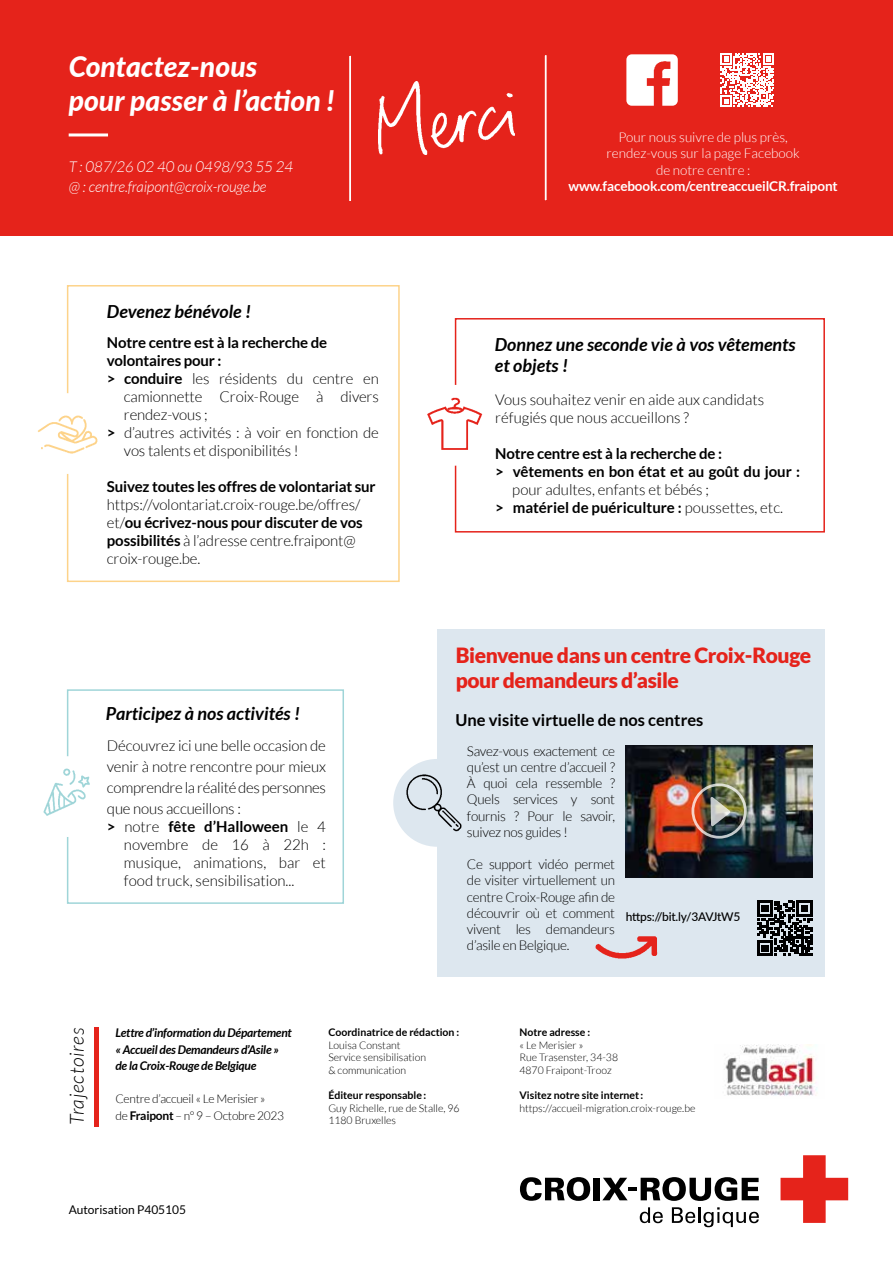
<style>
.page{position:relative;width:893px;height:1263px;background:#fff}
.page>*{position:absolute;margin:0;border:0;box-sizing:border-box;transform-origin:0 0}
.t1{font:italic 800 28.35px/34px "Lato";color:#fff}
.t2{font:900 21px/25.2px "Lato";letter-spacing:-.02em;color:#e5231b}
.t3{font:italic 300 19.5px "Lato";letter-spacing:.04em;color:#000}
.t4{font:italic 700 18px/21px "Lato";color:#000}
.t5{font:700 16.5px "Lato";color:#000}
.t6{font:300 15px/18px "Lato";letter-spacing:-.01em;color:#000}
.t7{font:700 15px/18px "Lato";letter-spacing:-.01em;color:#000}
.t8{font:italic 300 15px/20.2px "Lato";letter-spacing:-.01em;color:#fff}
.t9{font:300 13.5px/16.2px "Lato";letter-spacing:-.02em;color:#000;text-align:justify}
.t10{font:300 13.5px/16.5px "Lato";color:#fff;text-align:center}
.t11{font:700 13.5px "Lato";letter-spacing:-.01em;color:#fff}
.t12{font:italic 700 12px/16.5px "Lato";letter-spacing:-.02em;color:#000}
.t13{font:300 12px/16.5px "Lato";letter-spacing:-.02em;color:#000}
.t14{font:500 12px "Lato";letter-spacing:-.02em;color:#000}
.t15{font:12px "Lato";color:#000}
.t16{font:300 10.5px/12.6px "Lato";color:#000}
.t17{font:700 10.5px "Lato";color:#000}
.s1{font-weight:700}
</style>
<div class="page">
<div style="left:0;top:0;width:893px;height:236px;background:#e5231b"></div>
<svg style="left:780px;top:1155px;width:68px;height:68px"></svg>
<svg style="left:520px;top:1177px;width:70px;height:24px"></svg>
<div style="left:593px;top:1178px;width:7px;height:22px;background:#000"></div>
<svg style="left:602px;top:1177px;width:157px;height:24px"></svg>
<svg style="left:640px;top:1207px;width:23px;height:16px"></svg>
<svg style="left:672px;top:1207px;width:87px;height:20px"></svg>
<div style="left:94px;top:1028px;width:5px;height:99px;background:#e5231b"></div>
<img style="left:626px;top:54px;width:52px;height:52px">
<svg style="left:544px;top:55px;width:3px;height:146px"></svg>
<svg style="left:349px;top:55px;width:2px;height:146px"></svg>
<hr style="left:69px;top:133px;width:39px;height:3px;background:#fff">
<img style="left:379px;top:81px;width:135px;height:73px">
<div style="left:67px;top:285px;width:333px;height:297px;border:2px solid #fdd38a"></div>
<div style="left:26px;top:393px;width:81px;height:81px;background:#fff;border-radius:50%"></div>
<img style="left:37px;top:415px;width:61px;height:39px">
<div style="left:455px;top:318px;width:370px;height:214px;border:2px solid #e5231b"></div>
<div style="left:414px;top:385px;width:81px;height:81px;background:#fff;border-radius:50%"></div>
<img style="left:427px;top:397px;width:56px;height:53px">
<div style="left:67px;top:689px;width:277px;height:215px;border:2px solid #9fd5d8"></div>
<div style="left:26px;top:756px;width:81px;height:81px;background:#fff;border-radius:50%"></div>
<img style="left:43px;top:768px;width:47px;height:48px">
<img style="left:724px;top:1044px;width:93px;height:52px">
<svg style="left:721px;top:53px;width:53px;height:54px"></svg>
<div style="left:438px;top:629px;width:387px;height:348px;background:#dde7ef"></div>
<img style="left:626px;top:745px;width:186px;height:132px">
<svg style="left:708px;top:792px;width:25px;height:37px"></svg>
<div style="left:691px;top:783px;width:56px;height:56px;border:3px solid #fff;border-radius:50%"></div>
<svg style="left:757px;top:901px;width:55px;height:55px"></svg>
<img style="left:595px;top:936px;width:63px;height:23px">
<img style="left:393px;top:759px;width:69px;height:88px">
<h1 class="t1" style="left:69px;top:49px;width:267px">Contactez-nous<br>pour passer à l’action !</h1>
<p class="t8" style="left:69px;top:157px;width:226px">T : 087/26 02 40 ou 0498/93 55 24 @ : centre.fraipont@croix-rouge.be</p>
<p class="t4" style="left:107px;top:301px;width:146px">Devenez bénévole !</p>
<p class="t7" style="left:107px;top:333px;width:222px">Notre centre est à la recherche de</p>
<p class="t7" style="left:107px;top:351px;width:116px">volontaires pour :</p>
<p class="t6" style="left:107px;top:370px;width:273px"><span class="s1">&gt; conduire</span> les résidents du centre en</p>
<p class="t6" style="left:124px;top:388px;width:256px">camionnette Croix-Rouge à divers</p>
<p class="t6" style="left:124px;top:406px;width:85px">rendez-vous ;</p>
<p class="t6" style="left:107px;top:424px;width:273px"><span class="s1">&gt;</span> d’autres activités : à voir en fonction de</p>
<p class="t6" style="left:124px;top:442px;width:176px">vos talents et disponibilités !</p>
<p class="t7" style="left:107px;top:477px;width:270px">Suivez toutes les offres de volontariat sur</p>
<p class="t6" style="left:107px;top:496px;width:257px">https://volontariat.croix-rouge.be/offres/ et/<span class="s1">ou écrivez-nous pour discuter de vos possibilités</span> à l’adresse centre.fraipont@ croix-rouge.be.</p>
<p class="t4" style="left:106px;top:704px;width:196px">Participez à nos activités !</p>
<p class="t6" style="left:107px;top:735px;width:221px;line-height:21px;text-align:justify">Découvrez ici une belle occasion de venir à notre rencontre pour mieux comprendre la réalité des personnes que nous accueillons :</p>
<p class="t6" style="left:124px;top:818px;width:204px;text-align:justify;text-indent:-17px"><span class="s1">&gt;</span> notre <span class="s1">fête d’Halloween</span> le 4 novembre de 16 à 22h : musique, animations, bar et food truck, sensibilisation...</p>
<p class="t10" style="left:606px;top:129px;width:195px">Pour nous suivre de plus près, rendez-vous sur la page Facebook de notre centre :</p>
<p class="t11" style="left:568px;top:179px;width:271px">www.facebook.com/centreaccueilCR.fraipont</p>
<p class="t4" style="left:495px;top:334px;width:302px">Donnez une seconde vie à vos vêtements et objets !</p>
<p class="t6" style="left:495px;top:391px;width:270px">Vous souhaitez venir en aide aux candidats réfugiés que nous accueillons ?</p>
<p class="t7" style="left:495px;top:444px;width:306px">Notre centre est à la recherche de :<br>&gt; vêtements en bon état et au goût du jour :</p>
<p class="t6" style="left:495px;top:481px;width:289px;text-indent:17px">pour adultes, enfants et bébés ;<br><span class="s1">&gt; matériel de puériculture :</span> poussettes, etc.</p>
<h2 class="t2" style="left:456px;top:642px;width:357px">Bienvenue dans un centre Croix-Rouge pour demandeurs d’asile</h2>
<p class="t5" style="left:455px;top:711px;width:249px">Une visite virtuelle de nos centres</p>
<p class="t9" style="left:467px;top:743px;width:150px">Savez-vous exactement ce qu’est un centre d’accueil ?<br>À quoi cela ressemble ?<br>Quels services y sont fournis ? Pour le savoir, suivez nos guides !</p>
<p class="t9" style="left:467px;top:856px;width:150px">Ce support vidéo permet de visiter virtuellement un centre Croix-Rouge afin de découvrir où et comment vivent les demandeurs d’asile en Belgique.</p>
<p class="t14" style="left:626px;top:908px;width:116px">https://bit.ly/3AVJtW5</p>
<h3 class="t3" style="left:66px;top:1125px;width:99px;rotate:-90deg">Trajectoires</h3>
<p class="t17" style="left:328px;top:1026px;width:133px">Coordinatrice de rédaction :</p>
<p class="t12" style="left:115px;top:1025px;width:178px">Lettre d’information du Département « Accueil des Demandeurs d’Asile » de la Croix-Rouge de Belgique</p>
<p class="t13" style="left:115px;top:1091px;width:170px">Centre d’accueil « Le Merisier »<br>de <span class="s1">Fraipont</span> – n° 9 – Octobre 2023</p>
<p class="t16" style="left:328px;top:1039px;width:99px">Louisa Constant<br>Service sensibilisation &amp; communication</p>
<p class="t17" style="left:328px;top:1089px;width:99px">Éditeur responsable:</p>
<p class="t16" style="left:328px;top:1102px;width:133px">Guy Richelle, rue de Stalle, 96<br>1180 Bruxelles</p>
<p class="t15" style="left:69px;top:1203px;width:119px">Autorisation P405105</p>
<p class="t17" style="left:519px;top:1026px;width:72px">Notre adresse :</p>
<p class="t16" style="left:519px;top:1039px;width:100px">« Le Merisier »<br>Rue Trasenster, 34-38<br>4870 Fraipont-Trooz</p>
<p class="t17" style="left:519px;top:1089px;width:125px">Visitez notre site internet:</p>
<p class="t16" style="left:519px;top:1102px;width:177px">https://accueil-migration.croix-rouge.be</p>
</div>
